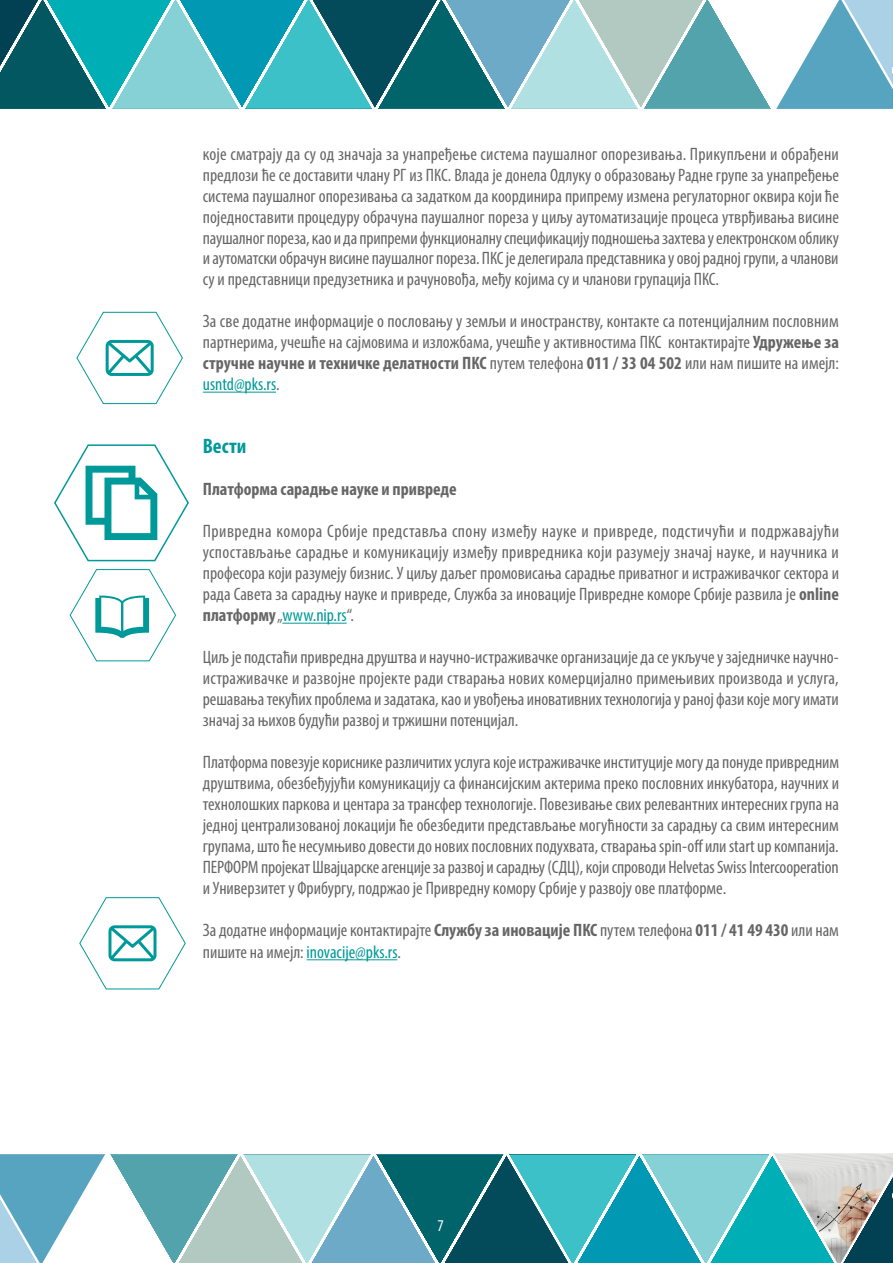
<style>
.page{position:relative;width:893px;height:1263px;background:#fff}
.page>*{position:absolute;margin:0;border:0;box-sizing:border-box;transform-origin:0 0}
.t1{font:700 condensed 21px "Myriad Pro";color:#099}
.t2{font:condensed 18px/21px "Myriad Pro";color:#666;text-align:justify}
.t3{font:700 condensed 18px "Myriad Pro";color:#666}
.t4{font:condensed 16.5px "Myriad Pro";color:#fff}
.s1{font-weight:700}
.s2{color:#099}
</style>
<div class="page">
<svg style="left:0;top:1154px;width:774px;height:109px;background:#67b2bc"></svg>
<img style="left:774px;top:1153px;width:119px;height:110px">
<svg style="left:0;top:0;width:893px;height:109px;background:#5dabb5"></svg>
<hr style="left:203px;top:392px;width:73px;height:1px;background:#099">
<hr style="left:282px;top:623px;width:65px;height:1px;background:#099">
<hr style="left:307px;top:959px;width:90px;height:1px;background:#099">
<svg style="left:76px;top:311px;width:107px;height:93px"></svg>
<svg style="left:54px;top:444px;width:135px;height:118px"></svg>
<svg style="left:79px;top:897px;width:107px;height:93px"></svg>
<svg style="left:69px;top:569px;width:107px;height:93px"></svg>
<p class="t2" style="left:203px;top:144px;width:638px">које сматрају да су од значаја за унапређење система паушалног опорезивања. Прикупљени и обрађени предлози ће се доставити члану РГ из ПКС. Влада је донела Одлуку о образовању Радне групе за унапређење система паушалног опорезивања са задатком да координира припрему измена регулаторног оквира који ће поједноставити процедуру обрачуна паушалног пореза у циљу аутоматизације процеса утврђивања висине паушалног пореза, као и да припреми функционалну спецификацију подношења захтева у електронском облику и аутоматски обрачун висине паушалног пореза. ПКС је делегирала представника у овој радној групи, а чланови су и представници предузетника и рачуновођа, међу којима су и чланови групација ПКС.</p>
<p class="t2" style="left:203px;top:310px;width:638px">За све додатне информације о пословању у земљи и иностранству, контакте са потенцијалним пословним партнерима, учешће на сајмовима и изложбама, учешће у активностима ПКС контактирајте <span class="s1">Удружење за стручне научне и техничке делатности ПКС</span> путем телефона <span class="s1">011 / 33 04 502</span> или нам пишите на имејл: <span class="s2">usntd@pks.rs</span>.</p>
<p class="t1" style="left:203px;top:433px;width:45px">Вести</p>
<p class="t3" style="left:203px;top:477px;width:255px">Платформа сарадње науке и привреде</p>
<p class="t2" style="left:203px;top:520px;width:638px">Привредна комора Србије представља спону између науке и привреде, подстичући и подржавајући успостављање сарадње и комуникацију између привредника који разумеју значај науке, и научника и професора који разумеју бизнис. У циљу даљег промовисања сарадње приватног и истраживачког сектора и рада Савета за сарадњу науке и привреде, Служба за иновације Привредне коморе Србије развила је <span class="s1">online платформу</span> „<span class="s2">www.nip.rs</span>“.</p>
<p class="t2" style="left:203px;top:647px;width:637px">Циљ је подстаћи привредна друштва и научно-истраживачке организације да се укључе у заједничке научно&shy;истраживачке и развојне пројекте ради стварања нових комерцијално примењивих производа и услуга, решавања текућих проблема и задатака, као и увођења иновативних технологија у раној фази које могу имати значај за њихов будући развој и тржишни потенцијал.</p>
<p class="t2" style="left:203px;top:752px;width:638px">Платформа повезује кориснике различитих услуга које истраживачке институције могу да понуде привредним друштвима, обезбеђујући комуникацију са финансијским актерима преко пословних инкубатора, научних и технолошких паркова и центара за трансфер технологије. Повезивање свих релевантних интересних група на једној централизованој локацији ће обезбедити представљање могућности за сарадњу са свим интересним групама, што ће несумњиво довести до нових пословних подухвата, стварања spin-off или start up компанија.<br>ПЕРФОРМ пројекат Швајцарске агенције за развој и сарадњу (СДЦ), који спроводи Helvetas Swiss Intercooperation и Универзитет у Фрибургу, подржао је Привредну комору Србије у развоју ове платформе.</p>
<p class="t2" style="left:203px;top:919px;width:638px;line-height:21.6px">За додатне информације контактирајте <span class="s1">Службу за иновације ПКС</span> путем телефона <span class="s1">011 / 41 49 430</span> или нам пишите на имејл: <span class="s2">inovacije@pks.rs</span>.</p>
<p class="t4" style="left:438px;top:1215px;width:8px">7</p>
</div>
